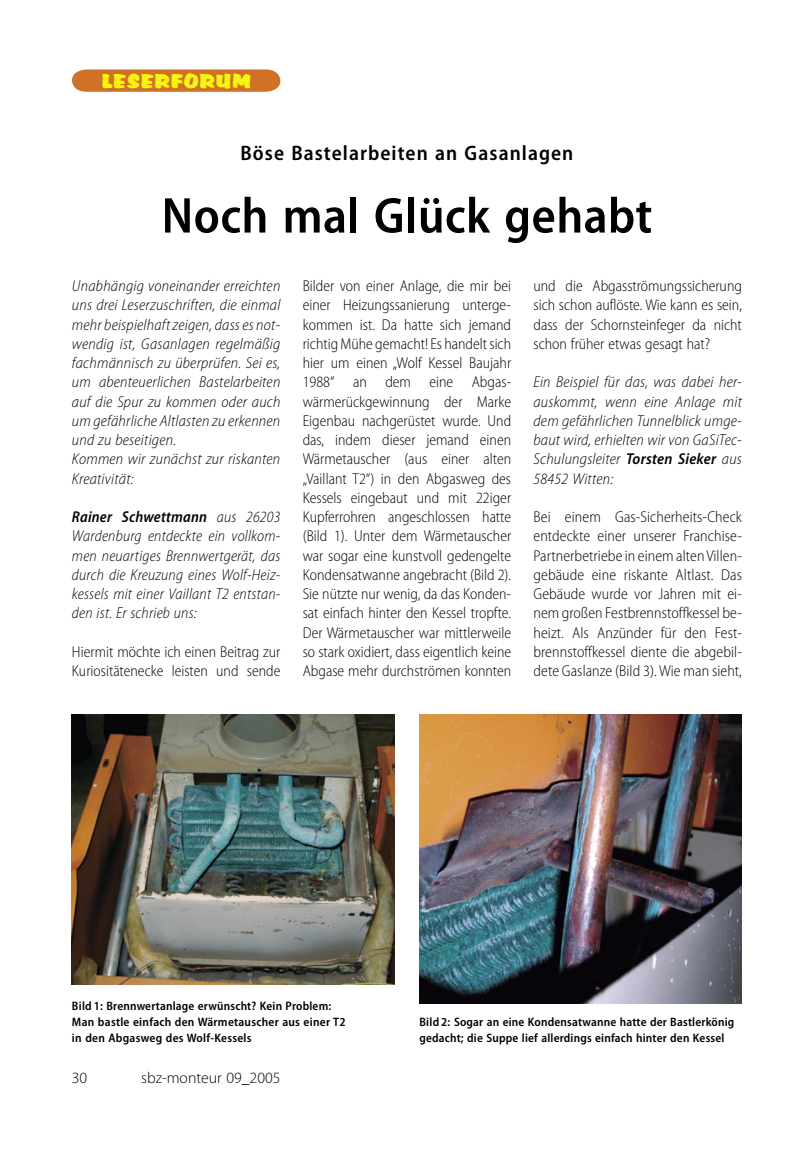
<style>
.page{position:relative;width:804px;height:1156px;background:#fff}
.page>*{position:absolute;margin:0;border:0;box-sizing:border-box;transform-origin:0 0}
._02_Headline{font:600 semi-condensed 50.75px "Myriad Pro";letter-spacing:.005em;color:#000}
._01_Dachzeile{font:600 semi-condensed 21px "Myriad Pro";letter-spacing:.05em;color:#000}
.t1{font:17.5px "Accent";letter-spacing:.05em;color:#f7f410}
._04_Grundtext{font:300 semi-condensed 15.75px/19.2px "Myriad Pro";color:#000;text-align:justify}
._04_Grundtext-2{font:italic 300 semi-condensed 15.75px/19.2px "Myriad Pro";letter-spacing:.015em;color:#000;text-align:justify}
.t2{font:300 15.75px "Myriad Pro";color:#000}
._08a_BU{font:600 semi-condensed 12.25px/15.8px "Myriad Pro";letter-spacing:.015em;color:#000}
.s1{font-weight:600}
</style>
<div class="page">
<svg style="left:72px;top:69px;width:208px;height:23px;background:#d17832"></svg>
<img style="left:72px;top:714px;width:322px;height:270px">
<img style="left:419px;top:714px;width:323px;height:289px">
<p class="t1" style="left:102px;top:68px;width:151px">LESERFORUM</p>
<p class="_01_Dachzeile" style="left:240px;top:141px;width:334px">Böse Bastelarbeiten an Gasanlagen</p>
<p class="_02_Headline" style="left:162px;top:188px;width:492px">Noch mal Glück gehabt</p>
<p class="_04_Grundtext-2" style="left:72px;top:277px;width:210px">Unabhängig voneinander erreichten uns drei Leserzuschriften, die einmal mehr beispielhaft zeigen, dass es not&shy;wendig ist, Gasanlagen regelmäßig fachmännisch zu überprüfen. Sei es, um abenteuerlichen Bastelarbeiten auf die Spur zu kommen oder auch um gefährliche Altlasten zu erkennen und zu beseitigen.</p>
<p class="_04_Grundtext-2" style="left:72px;top:450px;width:210px">Kommen wir zunächst zur riskanten<br>Kreativität:</p>
<p class="_04_Grundtext-2" style="left:72px;top:508px;width:210px"><span class="s1">Rainer Schwettmann</span> aus 26203<br>Wardenburg entdeckte ein vollkom&shy;men neuartiges Brennwertgerät, das durch die Kreuzung eines Wolf-Heiz&shy;kessels mit einer Vaillant T2 entstan&shy;den ist. Er schrieb uns:</p>
<p class="_04_Grundtext" style="left:72px;top:642px;width:210px">Hiermit möchte ich einen Beitrag zur<br>Kuriositätenecke leisten und sende</p>
<p class="_04_Grundtext" style="left:303px;top:276px;width:210px">Bilder von einer Anlage, die mir bei einer Heizungssanierung unterge&shy;kommen ist. Da hatte sich jemand richtig Mühe gemacht! Es handelt sich hier um einen „Wolf Kessel Baujahr 1988“ an dem eine Abgas&shy;wärmerückgewinnung der Marke Eigenbau nachgerüstet wurde. Und das, indem dieser jemand einen Wärmetauscher (aus einer alten „Vaillant T2“) in den Abgasweg des Kessels eingebaut und mit 22iger Kupferrohren angeschlossen hatte (Bild 1). Unter dem Wärmetauscher war sogar eine kunstvoll gedengelte Kondensatwanne angebracht (Bild 2).<br>Sie nützte nur wenig, da das Konden&shy;sat einfach hinter den Kessel tropfte.<br>Der Wärmetauscher war mittlerweile so stark oxidiert, dass eigentlich keine Abgase mehr durchströmen konnten</p>
<p class="_04_Grundtext" style="left:533px;top:276px;width:210px">und die Abgasströmungssicherung sich schon auflöste. Wie kann es sein, dass der Schornsteinfeger da nicht schon früher etwas gesagt hat?</p>
<p class="_04_Grundtext-2" style="left:533px;top:373px;width:210px">Ein Beispiel für das, was dabei her&shy;auskommt, wenn eine Anlage mit dem gefährlichen Tunnelblick umge&shy;baut wird, erhielten wir von GaSiTec-Schulungsleiter <span class="s1">Torsten Sieker</span> aus 58452 Witten:</p>
<p class="_04_Grundtext" style="left:533px;top:507px;width:210px">Bei einem Gas-Sicherheits-Check entdeckte einer unserer Franchise-Partnerbetriebe in einem alten Villen&shy;gebäude eine riskante Altlast. Das Gebäude wurde vor Jahren mit ei&shy;nem großen Festbrennstoffkessel be&shy;heizt. Als Anzünder für den Fest&shy;brennstoffkessel diente die abgebil&shy;dete Gaslanze (Bild 3). Wie man sieht,</p>
<p class="_08a_BU" style="left:72px;top:998px;width:275px">Bild 1: Brennwertanlage erwünscht? Kein Problem:<br>Man bastle einfach den Wärmetauscher aus einer T2 in den Abgasweg des Wolf-Kessels</p>
<p class="t2" style="left:72px;top:1069px;width:17px">30</p>
<p class="t2" style="left:141px;top:1069px;width:141px">sbz-monteur 09_2005</p>
<p class="_08a_BU" style="left:419px;top:1014px;width:316px">Bild 2: Sogar an eine Kondensatwanne hatte der Bastlerkönig gedacht; die Suppe lief allerdings einfach hinter den Kessel</p>
</div>
